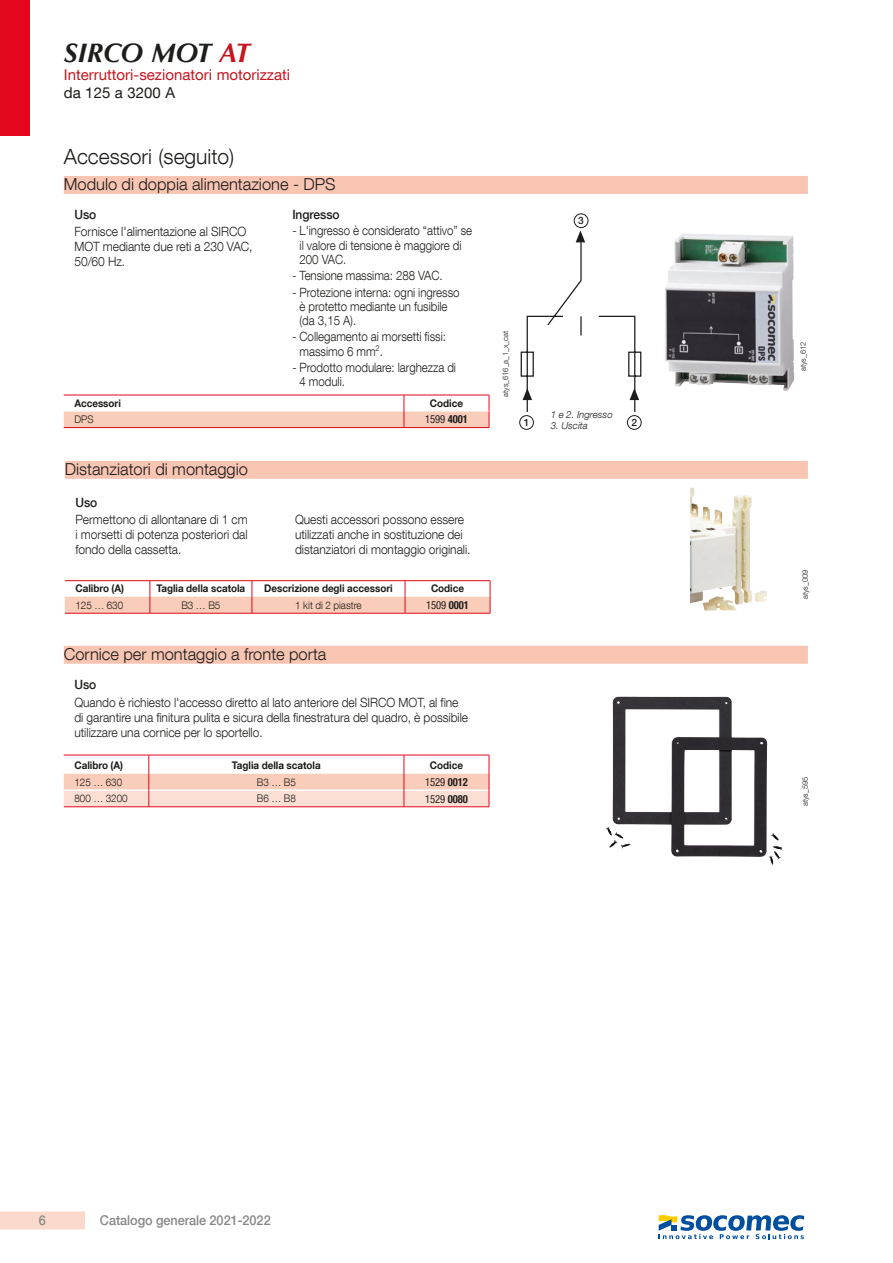
<style>
.page{position:relative;width:893px;height:1263px;background:#fff}
.page>*{position:absolute;margin:0;border:0;box-sizing:border-box;transform-origin:0 0}
.t1{font:italic 700 27px "Optima LT Std";color:#1d1d1b}
.t2{font:300 21px "Helvetica Neue LT Com";color:#1d1d1b}
.t3{font:300 16.5px "Helvetica Neue LT Com";color:#1d1d1b}
.t4{font:15px "Helvetica Neue LT Com";color:#c61621}
.t5{font:15px "Helvetica Neue LT Com";color:#1d1d1b}
.t6{font:500 13.5px "Helvetica Neue LT Com";letter-spacing:-.005em;color:#878787;scale:.94 1}
.t7{font:300 12.75px/15px "Helvetica Neue LT Com";letter-spacing:-.005em;color:#1d1d1b;scale:.94 1}
.t8{font:300 12.75px/14.2px "Helvetica Neue LT Com";letter-spacing:-.005em;color:#1d1d1b;scale:.9 1}
.t9{font:500 12.75px "Helvetica Neue LT Com";letter-spacing:-.005em;color:#1d1d1b;scale:.94 1}
.t10{font:condensed 11.25px "Helvetica Neue LT Com";color:#1d1d1b;scale:.94 1}
.t11{font:700 10.5px "Helvetica Neue LT Com";letter-spacing:-.005em;color:#1d1d1b;scale:.94 1}
.t12{font:300 10.5px "Helvetica Neue LT Com";letter-spacing:-.005em;color:#1d1d1b;scale:.94 1}
.t13{font:500 10.05px "Helvetica Neue";color:#1d1d1b}
.t14{font:italic 300 9.75px "Helvetica Neue LT Com";color:#1d1d1b}
.t15{font:300 7.5px "Helvetica Neue LT Com";color:#1d1d1b}
.s1{color:#c61621}
.s2{font-weight:700}
</style>
<div class="page">
<div style="left:0;top:1211px;width:85px;height:18px;background:#fbd9cc"></div>
<div style="left:0;top:0;width:30px;height:136px;background:#e2071c"></div>
<div style="left:65px;top:461px;width:743px;height:18px;background:#f9c5b3"></div>
<img style="left:690px;top:488px;width:77px;height:122px">
<hr style="left:65px;top:580px;width:85px;height:1px;background:#e2071c">
<hr style="left:150px;top:580px;width:102px;height:1px;background:#e2071c">
<hr style="left:252px;top:580px;width:153px;height:1px;background:#e2071c">
<hr style="left:405px;top:580px;width:85px;height:1px;background:#e2071c">
<svg style="left:65px;top:581px;width:426px;height:32px"></svg>
<hr style="left:65px;top:613px;width:85px;height:1px;background:#e2071c">
<hr style="left:150px;top:613px;width:102px;height:1px;background:#e2071c">
<hr style="left:252px;top:613px;width:153px;height:1px;background:#e2071c">
<hr style="left:405px;top:613px;width:85px;height:1px;background:#e2071c">
<div style="left:64px;top:646px;width:744px;height:18px;background:#f9c5b3"></div>
<img style="left:605px;top:696px;width:174px;height:161px">
<svg style="left:64px;top:755px;width:426px;height:52px"></svg>
<hr style="left:64px;top:806px;width:85px;height:1px;background:#e2071c">
<hr style="left:149px;top:806px;width:255px;height:1px;background:#e2071c">
<hr style="left:404px;top:806px;width:85px;height:1px;background:#e2071c">
<div style="left:64px;top:176px;width:744px;height:18px;background:#f9c5b3"></div>
<img style="left:665px;top:233px;width:129px;height:158px">
<svg style="left:519px;top:213px;width:123px;height:217px"></svg>
<svg style="left:64px;top:395px;width:426px;height:32px"></svg>
<hr style="left:64px;top:427px;width:340px;height:1px;background:#e2071c">
<hr style="left:404px;top:427px;width:85px;height:1px;background:#e2071c">
<svg style="left:659px;top:1215px;width:145px;height:24px"></svg>
<h1 class="t1" style="left:64px;top:37px;width:188px">SIRCO MOT <span class="s1">AT</span></h1>
<p class="t4" style="left:64px;top:66px;width:228px">Interruttori-sezionatori motorizzati</p>
<p class="t5" style="left:64px;top:84px;width:113px">da 125 a 3200 A</p>
<h2 class="t2" style="left:64px;top:144px;width:172px">Accessori (seguito)</h2>
<p class="t3" style="left:64px;top:174px;width:273px">Modulo di doppia alimentazione - DPS</p>
<p class="t9" style="left:74px;top:207px;width:25px">Uso</p>
<p class="t7" style="left:74px;top:224px;width:191px">Fornisce l'alimentazione al SIRCO<br>MOT mediante due reti a 230 VAC,<br>50/60 Hz.</p>
<p class="t9" style="left:292px;top:207px;width:52px">Ingresso</p>
<p class="t8" style="left:300px;top:223px;width:193px;text-indent:-7px">- L'ingresso è considerato “attivo” se il valore di tensione è maggiore di<br>200 VAC.</p>
<p class="t8" style="left:292px;top:268px;width:169px">- Tensione massima: 288 VAC.</p>
<p class="t8" style="left:300px;top:285px;width:179px;text-indent:-7px">- Protezione interna: ogni ingresso è protetto mediante un fusibile (da 3,15 A).</p>
<p class="t8" style="left:300px;top:329px;width:164px;text-indent:-7px">- Collegamento ai morsetti fissi: massimo 6 mm<sup>2</sup>.</p>
<p class="t8" style="left:300px;top:360px;width:175px;text-indent:-7px">- Prodotto modulare: larghezza di<br>4 moduli.</p>
<p class="t11" style="left:74px;top:396px;width:51px">Accessori</p>
<p class="t11" style="left:430px;top:396px;width:37px">Codice</p>
<p class="t12" style="left:74px;top:413px;width:22px">DPS</p>
<p class="t10" style="left:425px;top:413px;width:47px">1599 <span class="s2">4001</span></p>
<p class="t3" style="left:65px;top:459px;width:185px">Distanziatori di montaggio</p>
<p class="t9" style="left:75px;top:494px;width:25px">Uso</p>
<p class="t7" style="left:75px;top:511px;width:185px;text-align:justify">Permettono di allontanare di 1 cm i morsetti di potenza posteriori dal fondo della cassetta.</p>
<p class="t7" style="left:295px;top:511px;width:188px">Questi accessori possono essere utilizzati anche in sostituzione dei distanziatori di montaggio originali.</p>
<p class="t11" style="left:75px;top:582px;width:53px">Calibro (A)</p>
<p class="t11" style="left:156px;top:582px;width:96px">Taglia della scatola</p>
<p class="t11" style="left:264px;top:582px;width:138px">Descrizione degli accessori</p>
<p class="t11" style="left:431px;top:582px;width:37px">Codice</p>
<p class="t12" style="left:75px;top:598px;width:52px">125 … 630</p>
<p class="t12" style="left:181px;top:598px;width:43px">B3 … B5</p>
<p class="t12" style="left:295px;top:598px;width:72px">1 kit di 2 piastre</p>
<p class="t10" style="left:426px;top:598px;width:47px">1509 <span class="s2">0001</span></p>
<p class="t3" style="left:64px;top:644px;width:264px">Cornice per montaggio a fronte porta</p>
<p class="t9" style="left:74px;top:677px;width:25px">Uso</p>
<p class="t7" style="left:74px;top:694px;width:420px">Quando è richiesto l'accesso diretto al lato anteriore del SIRCO MOT, al fine di garantire una finitura pulita e sicura della finestratura del quadro, è possibile utilizzare una cornice per lo sportello.</p>
<p class="t11" style="left:74px;top:759px;width:53px">Calibro (A)</p>
<p class="t11" style="left:232px;top:759px;width:96px">Taglia della scatola</p>
<p class="t11" style="left:430px;top:759px;width:37px">Codice</p>
<p class="t12" style="left:74px;top:775px;width:52px">125 … 630</p>
<p class="t12" style="left:257px;top:775px;width:43px">B3 … B5</p>
<p class="t10" style="left:425px;top:775px;width:47px">1529 <span class="s2">0012</span></p>
<p class="t12" style="left:74px;top:792px;width:58px">800 … 3200</p>
<p class="t12" style="left:257px;top:792px;width:43px">B6 … B8</p>
<p class="t10" style="left:425px;top:792px;width:47px">1529 <span class="s2">0080</span></p>
<p class="t13" style="left:578px;top:214px;width:7px">3</p>
<p class="t15" style="left:501px;top:397px;width:68px;rotate:-90deg">atys_616_a_1_x_cat</p>
<p class="t14" style="left:551px;top:408px;width:64px">1 e 2. Ingresso</p>
<p class="t14" style="left:551px;top:420px;width:39px">3. Uscita</p>
<p class="t13" style="left:524px;top:416px;width:7px">1</p>
<p class="t13" style="left:631px;top:416px;width:7px">2</p>
<p class="t6" style="left:39px;top:1212px;width:9px">6</p>
<p class="t6" style="left:100px;top:1212px;width:183px">Catalogo generale 2021-2022</p>
<p class="t15" style="left:798px;top:371px;width:31px;rotate:-90deg">atys_612</p>
<p class="t15" style="left:801px;top:599px;width:31px;rotate:-90deg">atys_009</p>
<p class="t15" style="left:801px;top:806px;width:31px;rotate:-90deg">atys_595</p>
</div>
